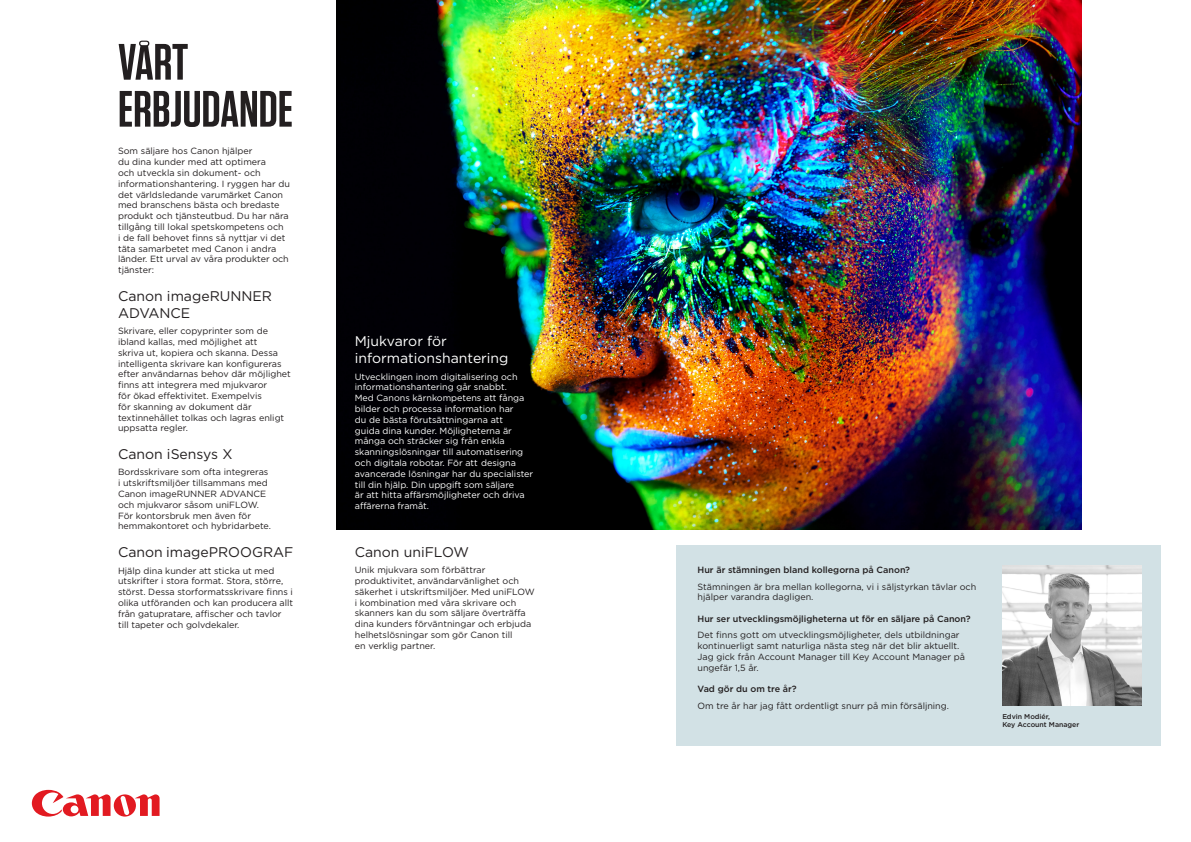
<style>
.page{position:relative;width:1191px;height:842px;background:#fff}
.page>*{position:absolute;margin:0;border:0;box-sizing:border-box;transform-origin:0 0}
.t1{font:600 51px/47px "Tungsten";color:#231f20}
.t2{font:14px/16.8px "Gotham";color:#231f20}
.t3{font:14px/16.8px "Gotham";color:#fff}
.t4{font:9px/10.8px "Gotham";color:#231f20}
.t5{font:9px/10.8px "Gotham";color:#fff}
.t6{font:500 9px "Gotham";color:#231f20}
.t7{font:500 7px/8.4px "Gotham";color:#231f20}
</style>
<div class="page">
<img style="left:336px;top:0;width:745px;height:529px">
<div style="left:676px;top:545px;width:485px;height:201px;background:#d2e1e5"></div>
<img style="left:1002px;top:566px;width:139px;height:139px">
<svg style="left:32px;top:790px;width:128px;height:26px"></svg>
<p class="t1" style="left:118px;top:39px;width:176px">VÅRT<br>ERBJUDANDE</p>
<p class="t4" style="left:118px;top:146px;width:173px">Som säljare hos Canon hjälper<br>du dina kunder med att optimera<br>och utveckla sin dokument- och informationshantering. I ryggen har du det världsledande varumärket Canon med branschens bästa och bredaste produkt och tjänsteutbud. Du har nära tillgång till lokal spetskompetens och<br>i de fall behovet finns så nyttjar vi det täta samarbetet med Canon i andra länder. Ett urval av våra produkter och tjänster:</p>
<p class="t2" style="left:118px;top:287px;width:155px">Canon imageRUNNER<br>ADVANCE</p>
<p class="t4" style="left:118px;top:325px;width:174px">Skrivare, eller copyprinter som de ibland kallas, med möjlighet att<br>skriva ut, kopiera och skanna. Dessa intelligenta skrivare kan konfigureras efter användarnas behov där möjlighet finns att integrera med mjukvaror<br>för ökad effektivitet. Exempelvis<br>för skanning av dokument där textinnehållet tolkas och lagras enligt uppsatta regler.</p>
<p class="t2" style="left:118px;top:445px;width:116px">Canon iSensys X</p>
<p class="t4" style="left:118px;top:467px;width:154px">Bordsskrivare som ofta integreras i utskriftsmiljöer tillsammans med<br>Canon imageRUNNER ADVANCE och mjukvaror såsom uniFLOW.<br>För kontorsbruk men även för hemmakontoret och hybridarbete.</p>
<p class="t2" style="left:118px;top:543px;width:177px">Canon imagePROOGRAF</p>
<p class="t4" style="left:118px;top:565px;width:177px">Hjälp dina kunder att sticka ut med utskrifter i stora format. Stora, större, störst. Dessa storformatsskrivare finns i olika utföranden och kan producera allt från gatupratare, affischer och tavlor till tapeter och golvdekaler.</p>
<p class="t3" style="left:355px;top:333px;width:155px">Mjukvaror för informationshantering</p>
<p class="t5" style="left:355px;top:371px;width:180px">Utvecklingen inom digitalisering och informationshantering går snabbt.<br>Med Canons kärnkompetens att fånga bilder och processa information har<br>du de bästa förutsättningarna att<br>guida dina kunder. Möjligheterna är många och sträcker sig från enkla skanningslösningar till automatisering och digitala robotar. För att designa avancerade lösningar har du specialister till din hjälp. Din uppgift som säljare<br>är att hitta affärsmöjligheter och driva affärerna framåt.</p>
<p class="t2" style="left:355px;top:543px;width:116px">Canon uniFLOW</p>
<p class="t4" style="left:355px;top:564px;width:181px">Unik mjukvara som förbättrar produktivitet, användarvänlighet och säkerhet i utskriftsmiljöer. Med uniFLOW i kombination med våra skrivare och skanners kan du som säljare överträffa dina kunders förväntningar och erbjuda helhetslösningar som gör Canon till<br>en verklig partner.</p>
<p class="t6" style="left:697px;top:564px;width:214px">Hur är stämningen bland kollegorna på Canon?</p>
<p class="t4" style="left:697px;top:581px;width:280px">Stämningen är bra mellan kollegorna, vi i säljstyrkan tävlar och hjälper varandra dagligen.</p>
<p class="t6" style="left:697px;top:613px;width:275px">Hur ser utvecklingsmöjligheterna ut för en säljare på Canon?</p>
<p class="t4" style="left:697px;top:630px;width:269px">Det finns gott om utvecklingsmöjligheter, dels utbildningar kontinuerligt samt naturliga nästa steg när det blir aktuellt.<br>Jag gick från Account Manager till Key Account Manager på ungefär 1,5 år.</p>
<p class="t6" style="left:697px;top:683px;width:101px">Vad gör du om tre år?</p>
<p class="t4" style="left:697px;top:700px;width:253px">Om tre år har jag fått ordentligt snurr på min försäljning.</p>
<p class="t7" style="left:1002px;top:712px;width:79px">Edvin Modiér,<br>Key Account Manager</p>
</div>
